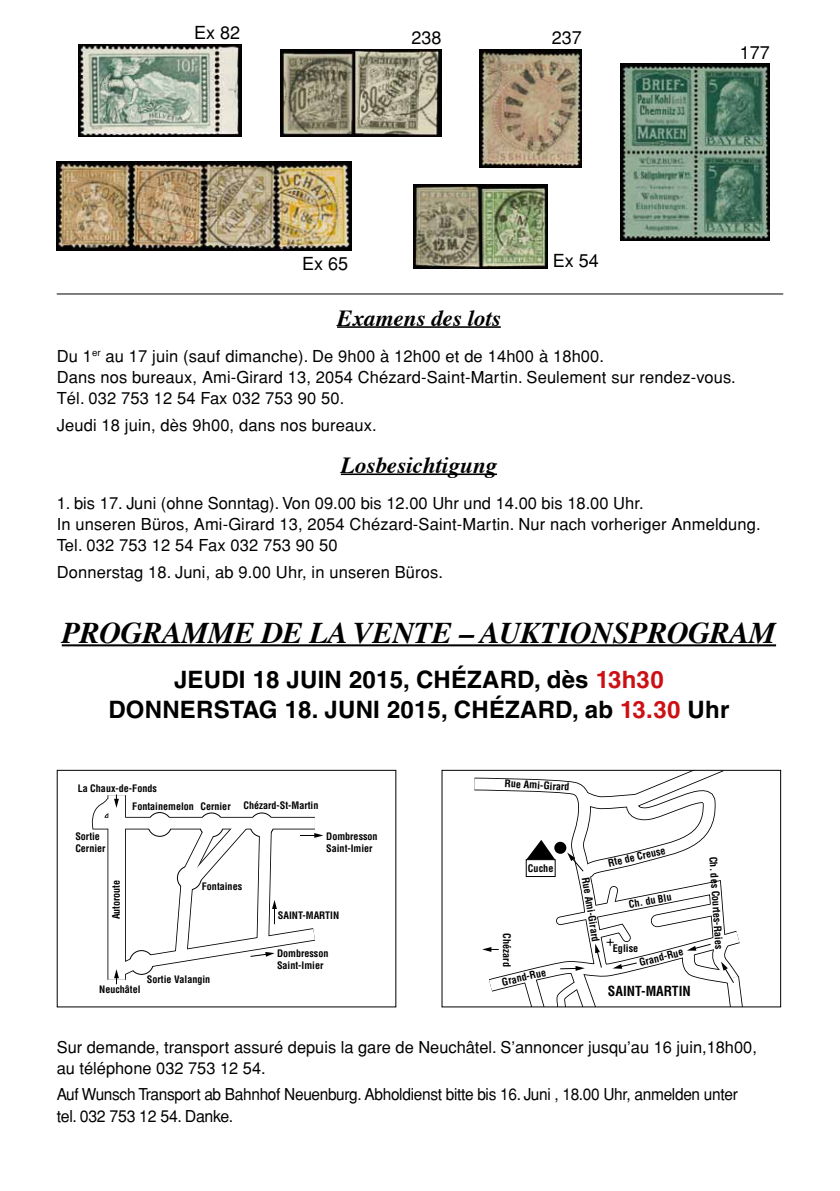
<style>
.page{position:relative;width:840px;height:1191px;background:#fff}
.page>*{position:absolute;margin:0;border:0;box-sizing:border-box;transform-origin:0 0}
.t1{font:italic 700 30px "Times";letter-spacing:-.01em;color:#000}
.t2{font:700 24px/30px "Helvetica";letter-spacing:.01em;color:#000;text-align:center}
.t3{font:italic 700 23px "Times";color:#000}
.t4{font:18px "Helvetica";color:#000}
.t5{font:16.4px/21px "Helvetica";letter-spacing:.01em;color:#000}
.t6{font:16.4px/22.6px "Helvetica";letter-spacing:-.02em;color:#000;scale:.94 1}
.t7{font:700 condensed 13.6px "Helvetica";color:#000}
.t8{font:700 condensed 10.2px "Helvetica";color:#000}
.t9{font:700 condensed 10px/12.2px "Helvetica";color:#000}
.s1{color:#cd1013}
</style>
<div class="page">
<svg style="left:91px;top:794px;width:232px;height:191px"></svg>
<svg style="left:474px;top:772px;width:248px;height:19px"></svg>
<svg style="left:477px;top:785px;width:266px;height:220px"></svg>
<div style="left:441px;top:770px;width:339px;height:237px;border:1px solid #000"></div>
<hr style="left:337px;top:326px;width:163px;height:2px;background:#000">
<hr style="left:341px;top:473px;width:155px;height:2px;background:#000">
<hr style="left:62px;top:644px;width:713px;height:2px;background:#000">
<hr style="left:57px;top:293px;width:725px;height:1px;background:#000">
<img style="left:620px;top:64px;width:149px;height:177px">
<img style="left:479px;top:49px;width:102px;height:118px">
<img style="left:280px;top:49px;width:161px;height:88px">
<img style="left:57px;top:162px;width:294px;height:89px">
<img style="left:78px;top:45px;width:163px;height:92px">
<img style="left:413px;top:184px;width:134px;height:84px">
<p class="t4" style="left:194px;top:22px;width:48px">Ex 82</p>
<p class="t4" style="left:411px;top:27px;width:32px">238</p>
<p class="t4" style="left:551px;top:27px;width:32px">237</p>
<p class="t4" style="left:302px;top:253px;width:48px">Ex 65</p>
<p class="t4" style="left:552px;top:250px;width:48px">Ex 54</p>
<p class="t4" style="left:739px;top:42px;width:32px">177</p>
<h3 class="t3" style="left:337px;top:296px;width:165px">Examens des lots</h3>
<p class="t5" style="left:57px;top:345px;width:680px">Du 1<sup>er</sup> au 17 juin (sauf dimanche). De 9h00 à 12h00 et de 14h00 à 18h00.<br>Dans nos bureaux, Ami-Girard 13, 2054 Chézard-Saint-Martin. Seulement sur rendez-vous.<br>Tél. 032 753 12 54 Fax 032 753 90 50.</p>
<p class="t5" style="left:57px;top:414px;width:321px">Jeudi 18 juin, dès 9h00, dans nos bureaux.</p>
<h3 class="t3" style="left:341px;top:443px;width:157px">Losbesichtigung</h3>
<p class="t5" style="left:57px;top:492px;width:705px">1. bis 17. Juni (ohne Sonntag). Von 09.00 bis 12.00 Uhr und 14.00 bis 18.00 Uhr.<br>In unseren Büros, Ami-Girard 13, 2054 Chézard-Saint-Martin. Nur nach vorheriger Anmeldung.<br>Tel. 032 753 12 54 Fax 032 753 90 50</p>
<p class="t5" style="left:57px;top:561px;width:387px">Donnerstag 18. Juni, ab 9.00 Uhr, in unseren Büros.</p>
<h1 class="t1" style="left:62px;top:605px;width:715px">PROGRAMME DE LA VENTE – AUKTIONSPROGRAM</h1>
<h2 class="t2" style="left:108px;top:664px;width:622px">JEUDI 18 J UIN 2015, CHÉZARD, DÈS <span class="s1">13H30<br></span>DONNERSTAG 18. J UNI 2015, CHÉZARD, AB <span class="s1">13.30</span> UHR</h2>
<p class="t9" style="left:78px;top:781px;width:81px">La Chaux-de-Fonds</p>
<p class="t9" style="left:75px;top:830px;width:32px">Sortie<br>Cernier</p>
<p class="t9" style="left:110px;top:919px;width:41px;rotate:-90deg">Autoroute</p>
<p class="t9" style="left:132px;top:800px;width:100px">Fontainemelon Cernier</p>
<p class="t9" style="left:243px;top:799px;width:76px">Chézard-St-Martin</p>
<p class="t9" style="left:326px;top:830px;width:53px">Dombresson<br>Saint-Imier</p>
<p class="t9" style="left:202px;top:880px;width:42px">Fontaines</p>
<p class="t9" style="left:278px;top:909px;width:63px">SAINT-MARTIN</p>
<p class="t9" style="left:277px;top:947px;width:53px">Dombresson<br>Saint-Imier</p>
<p class="t9" style="left:147px;top:973px;width:65px">Sortie Valangin</p>
<p class="t9" style="left:99px;top:983px;width:43px">Neuchâtel</p>
<p class="t8" style="left:505px;top:777px;width:66px;rotate:3deg">Rue Ami-Girard</p>
<p class="t8" style="left:527px;top:861px;width:27px">Cuche</p>
<p class="t8" style="left:513px;top:933px;width:35px;rotate:90deg">Chézard</p>
<p class="t8" style="left:500px;top:976px;width:46px;rotate:-13deg">Grand-Rue</p>
<p class="t8" style="left:591px;top:876px;width:66px;rotate:81deg">Rue Ami-Girard</p>
<p class="t8" style="left:606px;top:857px;width:60px;rotate:-13deg">Rte de Creuse</p>
<p class="t8" style="left:627px;top:898px;width:45px;rotate:-10deg">Ch. du Blu</p>
<p class="t8" style="left:612px;top:942px;width:27px">Eglise</p>
<p class="t8" style="left:637px;top:956px;width:46px;rotate:-14deg">Grand-Rue</p>
<p class="t7" style="left:607px;top:983px;width:84px">SAINT-MARTIN</p>
<p class="t8" style="left:719px;top:856px;width:94px;rotate:86deg">Ch. des Courtes-Raies</p>
<p class="t5" style="left:57px;top:1036px;width:701px">Sur demande, transport assuré depuis la gare de Neuchâtel. S’annoncer jusqu’au 16 juin,18h00, au téléphone 032 753 12 54.</p>
<p class="t6" style="left:57px;top:1082px;width:725px">Auf Wunsch Transport ab Bahnhof Neuenburg. Abholdienst bitte bis 16. Juni , 18.00 Uhr, anmelden unter tel. 032 753 12 54. Danke.</p>
</div>
